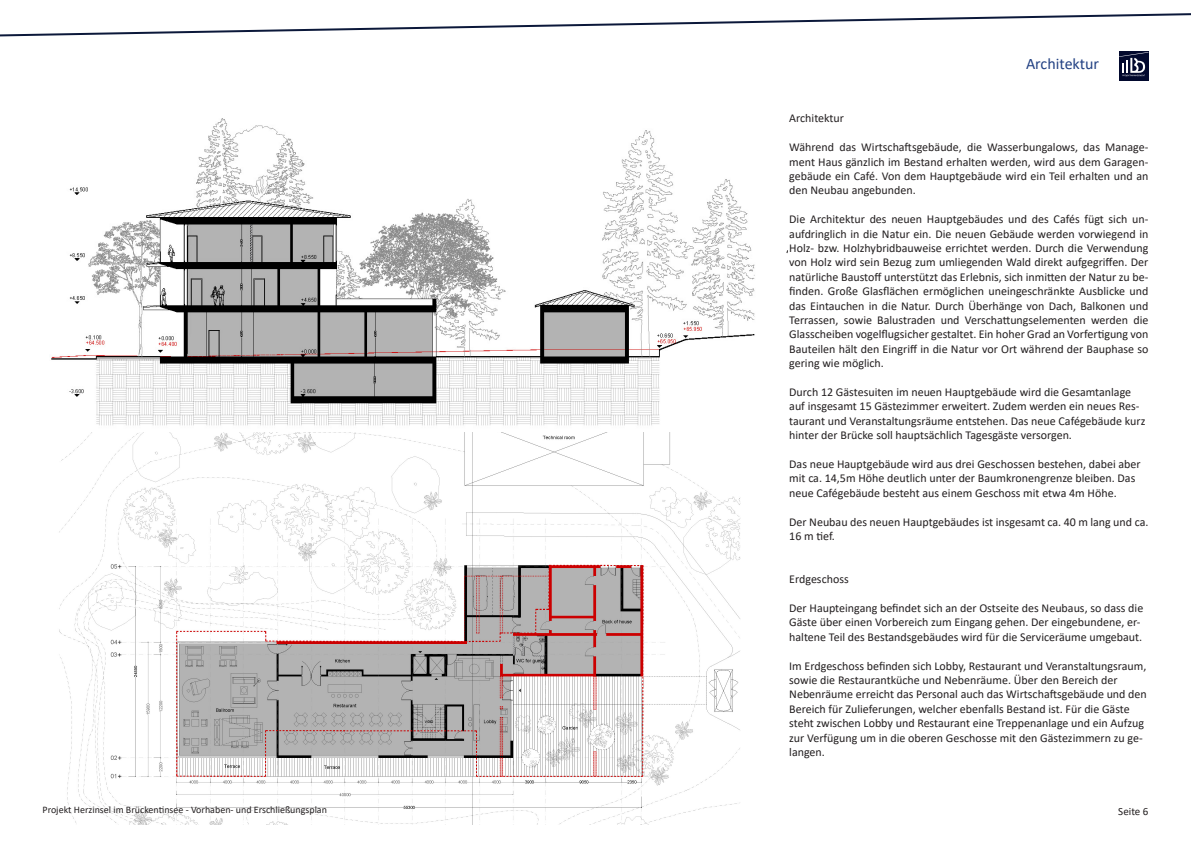
<style>
.page{position:relative;width:1191px;height:842px;background:#fff}
.page>*{position:absolute;margin:0;border:0;box-sizing:border-box;transform-origin:0 0}
.Absatzformat_1{font:16px "Calibri";color:#224183}
.t1{font:12px/14.4px "Calibri";color:#231f20}
.t2{font:11px "Calibri";color:#231f20}
.t3{font:10px "Calibri";color:#231f20}
</style>
<div class="page">
<img style="left:59px;top:432px;width:682px;height:393px">
<img style="left:51px;top:118px;width:704px;height:308px">
<svg style="left:0;top:13px;width:1191px;height:24px"></svg>
<svg style="left:1119px;top:51px;width:29px;height:29px"></svg>
<svg style="left:1119px;top:52px;width:29px;height:21px"></svg>
<img style="left:1123px;top:75px;width:22px;height:2px">
<p class="t3" style="left:43px;top:803px;width:286px">Projekt Herzinsel im Brückentinsee - Vorhaben- und Erschließungsplan</p>
<p class="Absatzformat_1" style="left:1026px;top:52px;width:75px">Architektur</p>
<p class="t1" style="left:789px;top:111px;width:56px">Architektur</p>
<p class="t1" style="left:789px;top:140px;width:361px;text-align:justify">Während das Wirtschaftsgebäude, die Wasserbungalows, das Manage&shy;ment Haus gänzlich im Bestand erhalten werden, wird aus dem Garagen&shy;gebäude ein Café. Von dem Hauptgebäude wird ein Teil erhalten und an den Neubau angebunden.</p>
<p class="t1" style="left:789px;top:212px;width:361px;text-align:justify">Die Architektur des neuen Hauptgebäudes und des Cafés fügt sich un&shy;aufdringlich in die Natur ein. Die neuen Gebäude werden vorwiegend in Holz- bzw. Holzhybridbauweise errichtet werden. Durch die Verwendung von Holz wird sein Bezug zum umliegenden Wald direkt aufgegriffen. Der natürliche Baustoff unterstützt das Erlebnis, sich inmitten der Natur zu be&shy;finden. Große Glasflächen ermöglichen uneingeschränkte Ausblicke und das Eintauchen in die Natur. Durch Überhänge von Dach, Balkonen und Terrassen, sowie Balustraden und Verschattungselementen werden die Glasscheiben vogelflugsicher gestaltet. Ein hoher Grad an Vorfertigung von Bauteilen hält den Eingriff in die Natur vor Ort während der Bauphase so gering wie möglich.</p>
<p class="t1" style="left:789px;top:385px;width:358px">Durch 12 Gästesuiten im neuen Hauptgebäude wird die Gesamtanlage auf insgesamt 15 Gästezimmer erweitert. Zudem werden ein neues Res&shy;taurant und Veranstaltungsräume entstehen. Das neue Cafégebäude kurz hinter der Brücke soll hauptsächlich Tagesgäste versorgen.</p>
<p class="t1" style="left:789px;top:457px;width:353px">Das neue Hauptgebäude wird aus drei Geschossen bestehen, dabei aber mit ca. 14,5m Höhe deutlich unter der Baumkronengrenze bleiben. Das neue Cafégebäude besteht aus einem Geschoss mit etwa 4m Höhe.</p>
<p class="t1" style="left:789px;top:514px;width:361px">Der Neubau des neuen Hauptgebäudes ist insgesamt ca. 40 m lang und ca.<br>16 m tief.</p>
<p class="t1" style="left:789px;top:572px;width:61px">Erdgeschoss</p>
<p class="t1" style="left:789px;top:601px;width:355px">Der Haupteingang befindet sich an der Ostseite des Neubaus, so dass die<br>Gäste über einen Vorbereich zum Eingang gehen. Der eingebundene, er&shy;haltene Teil des Bestandsgebäudes wird für die Serviceräume umgebaut.</p>
<p class="t1" style="left:789px;top:658px;width:359px">Im Erdgeschoss befinden sich Lobby, Restaurant und Veranstaltungsraum, sowie die Restaurantküche und Nebenräume. Über den Bereich der Nebenräume erreicht das Personal auch das Wirtschaftsgebäude und den Bereich für Zulieferungen, welcher ebenfalls Bestand ist. Für die Gäste steht zwischen Lobby und Restaurant eine Treppenanlage und ein Aufzug zur Verfügung um in die oberen Geschosse mit den Gästezimmern zu ge&shy;langen.</p>
<p class="t2" style="left:1118px;top:803px;width:32px">Seite 6</p>
</div>
